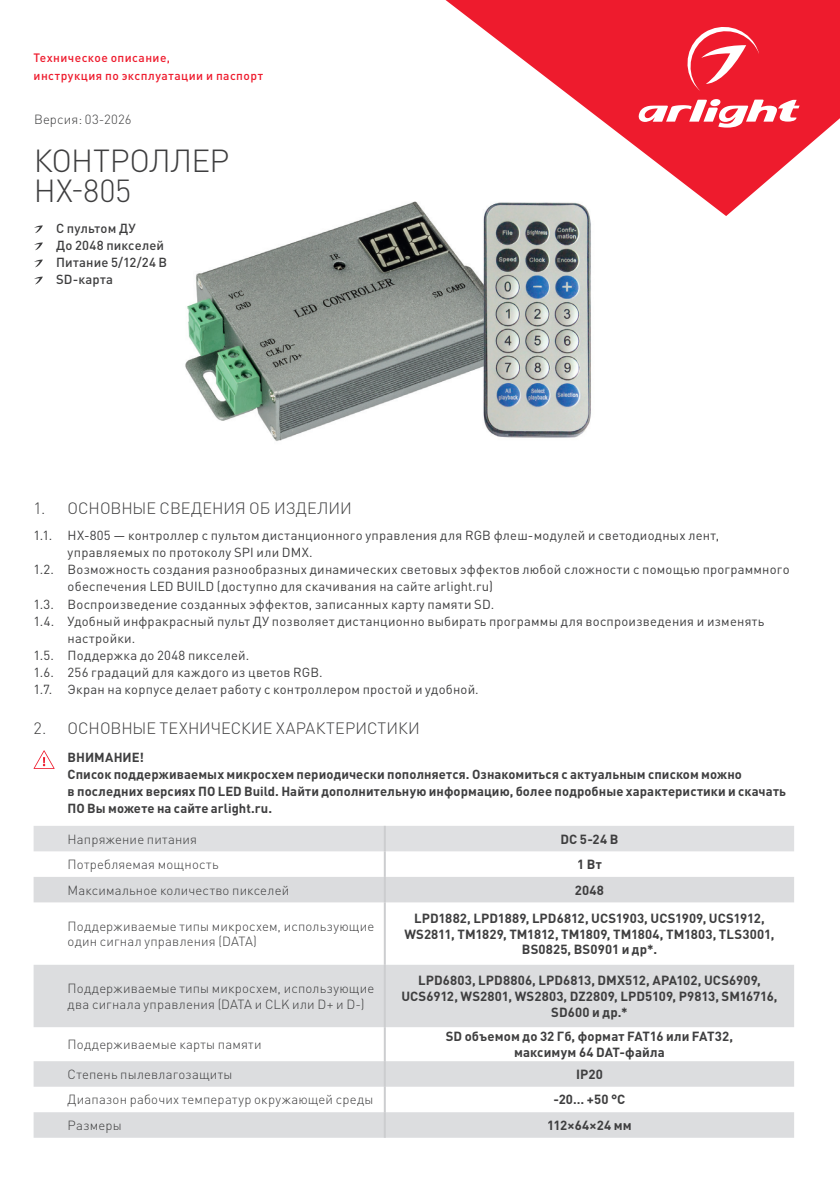
<style>
.page{position:relative;width:840px;height:1191px;background:#fff}
.page>*{position:absolute;margin:0;border:0;box-sizing:border-box;transform-origin:0 0}
.t1{font:300 31.6px/30px "DIN Pro";letter-spacing:-.01em;color:#3e3e3f}
.t2{font:300 16.2px "DIN Pro";color:#3e3e3f}
.t3{font:300 13.2px/15.8px "DIN Pro";letter-spacing:.01em;color:#3e3e3f}
.t4{font:700 13.2px/15.8px "DIN Pro";letter-spacing:.01em;color:#3e3e3f;text-align:center}
.t5{font:13px "DIN Pro";letter-spacing:.015em;color:#3e3e3f}
.t6{font:700 13px/17px "DIN Pro";letter-spacing:.005em;color:#3e3e3f}
.t7{font:500 13px/17px "DIN Pro";letter-spacing:.01em;color:#3e3e3f}
.t8{font:500 12px/17px "DIN Pro";letter-spacing:.035em;color:#ee1b2d}
</style>
<div class="page">
<svg style="left:445px;top:0;width:394px;height:216px;fill:#ee1b2d"></svg>
<svg style="left:635px;top:99px;width:164px;height:31px"></svg>
<svg style="left:682px;top:22px;width:76px;height:69px;background:#f04251"></svg>
<img style="left:185px;top:167px;width:430px;height:274px">
<svg style="left:34px;top:750px;width:21px;height:19px"></svg>
<svg style="left:34px;top:225px;width:9px;height:8px"></svg>
<svg style="left:34px;top:242px;width:9px;height:8px"></svg>
<svg style="left:34px;top:259px;width:9px;height:8px"></svg>
<svg style="left:34px;top:277px;width:9px;height:7px"></svg>
<div style="left:34px;top:826px;width:759px;height:25px;background:#dfe0e2"></div>
<div style="left:34px;top:877px;width:759px;height:25px;background:#dbdcde"></div>
<div style="left:34px;top:964px;width:759px;height:63px;background:#dcdddf"></div>
<svg style="left:34px;top:1061px;width:759px;height:76px;fill:#dcdddf"></svg>
<hr style="left:383px;top:826px;width:2px;height:25px;background:#cccdcf">
<hr style="left:383px;top:851px;width:2px;height:26px;background:#cccdcf">
<hr style="left:383px;top:877px;width:2px;height:25px;background:#cccdcf">
<hr style="left:383px;top:902px;width:2px;height:62px;background:#cccdcf">
<hr style="left:383px;top:964px;width:2px;height:63px;background:#cccdcf">
<hr style="left:383px;top:1027px;width:2px;height:34px;background:#cccdcf">
<hr style="left:383px;top:1061px;width:2px;height:25px;background:#cccdcf">
<hr style="left:383px;top:1086px;width:2px;height:26px;background:#cccdcf">
<hr style="left:383px;top:1112px;width:2px;height:25px;background:#cccdcf">
<p class="t8" style="left:34px;top:49px;width:231px">Техническое описание,<br>инструкция по эксплуатации и паспорт</p>
<p class="t3" style="left:34px;top:110px;width:99px">Версия: 03-2026</p>
<h1 class="t1" style="left:34px;top:144px;width:197px">КОНТРОЛЛЕР<br>HX-805</h1>
<p class="t7" style="left:56px;top:219px;width:113px">С пультом ДУ<br>До 2048 пикселей<br>Питание 5/12/24 В<br>SD-карта</p>
<p class="t2" style="left:34px;top:497px;width:319px">1. ОСНОВНЫЕ СВЕДЕНИЯ ОБ ИЗДЕЛИИ</p>
<p class="t5" style="left:34px;top:527px;width:686px">1.1. HX-805 — контроллер с пультом дистанционного управления для RGB флеш-модулей и светодиодных лент,</p>
<p class="t5" style="left:68px;top:544px;width:246px">управляемых по протоколу SPI или DMX.</p>
<p class="t5" style="left:34px;top:561px;width:757px">1.2. Возможность создания разнообразных динамических световых эффектов любой сложности с помощью программного</p>
<p class="t5" style="left:68px;top:578px;width:426px">обеспечения LED BUILD (доступно для скачивания на сайте arlight.ru)</p>
<p class="t5" style="left:34px;top:595px;width:462px">1.3. Воспроизведение созданных эффектов, записанных карту памяти SD.</p>
<p class="t5" style="left:34px;top:612px;width:732px">1.4. Удобный инфракрасный пульт ДУ позволяет дистанционно выбирать программы для воспроизведения и изменять</p>
<p class="t5" style="left:68px;top:629px;width:69px">настройки.</p>
<p class="t5" style="left:34px;top:646px;width:217px">1.5. Поддержка до 2048 пикселей.</p>
<p class="t5" style="left:34px;top:663px;width:290px">1.6. 256 градаций для каждого из цветов RGB.</p>
<p class="t5" style="left:34px;top:680px;width:446px">1.7. Экран на корпусе делает работу с контроллером простой и удобной.</p>
<p class="t2" style="left:34px;top:717px;width:387px">2. ОСНОВНЫЕ ТЕХНИЧЕСКИЕ ХАРАКТЕРИСТИКИ</p>
<p class="t6" style="left:68px;top:748px;width:719px">ВНИМАНИЕ!<br>Список поддерживаемых микросхем периодически пополняется. Ознакомиться с актуальным списком можно<br>в последних версиях ПО LED Build. Найти дополнительную информацию, более подробные характеристики и скачать ПО Вы можете на сайте arlight.ru.</p>
<p class="t3" style="left:68px;top:830px;width:131px">Напряжение питания</p>
<p class="t4" style="left:560px;top:830px;width:59px">DC 5-24 В</p>
<p class="t3" style="left:68px;top:856px;width:152px">Потребляемая мощность</p>
<p class="t4" style="left:577px;top:856px;width:26px">1 Вт</p>
<p class="t3" style="left:68px;top:881px;width:223px">Максимальное количество пикселей</p>
<p class="t4" style="left:574px;top:881px;width:31px">2048</p>
<p class="t3" style="left:68px;top:917px;width:308px">Поддерживаемые типы микросхем, использующие один сигнал управления (DATA)</p>
<p class="t4" style="left:404px;top:909px;width:371px">LPD1882, LPD1889, LPD6812, UCS1903, UCS1909, UCS1912,<br>WS2811, TM1829, TM1812, TM1809, TM1804, TM1803, TLS3001,<br>BS0825, BS0901 и др*.</p>
<p class="t3" style="left:68px;top:980px;width:308px">Поддерживаемые типы микросхем, использующие два сигнала управления (DATA и CLK или D+ и D-)</p>
<p class="t4" style="left:401px;top:972px;width:377px">LPD6803, LPD8806, LPD6813, DMX512, APA102, UCS6909,<br>UCS6912, WS2801, WS2803, DZ2809, LPD5109, P9813, SM16716,<br>SD600 и др.*</p>
<p class="t3" style="left:68px;top:1036px;width:195px">Поддерживаемые карты памяти</p>
<p class="t4" style="left:445px;top:1028px;width:289px">SD объемом до 32 Гб, формат FAT16 или FAT32, максимум 64 DAT-файла</p>
<p class="t3" style="left:68px;top:1065px;width:166px">Степень пылевлагозащиты</p>
<p class="t4" style="left:575px;top:1065px;width:28px">IP20</p>
<p class="t3" style="left:68px;top:1091px;width:307px">Диапазон рабочих температур окружающей среды</p>
<p class="t4" style="left:553px;top:1091px;width:73px">-20… +50 °C</p>
<p class="t3" style="left:68px;top:1116px;width:55px">Размеры</p>
<p class="t4" style="left:547px;top:1116px;width:86px">112×64×24 мм</p>
</div>
